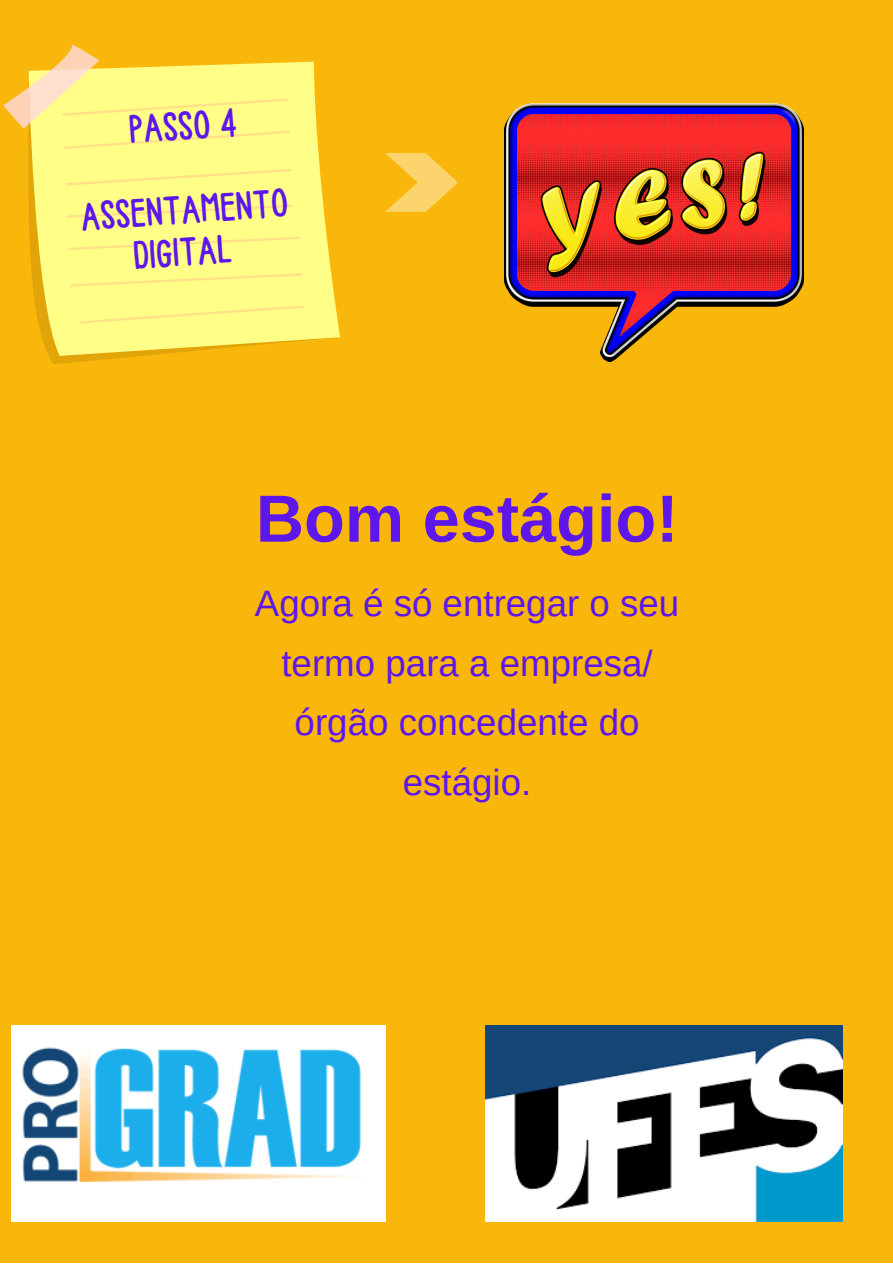
<style>
.page{position:relative;width:893px;height:1264px;background:#fff}
.page>*{position:absolute;margin:0;border:0;box-sizing:border-box;transform-origin:0 0}
.t1{font:700 66.75px "Arimo";color:#5e17eb}
.t2{font:42.3px/83.8px "Ballpoint";color:#5e17eb;text-align:center}
.t3{font:36.75px/59.6px "Arimo";color:#5e17eb;text-align:center}
</style>
<div class="page">
<div style="left:0;top:0;width:892px;height:1262px;background:#fab70b"></div>
<svg style="left:28px;top:61px;width:312px;height:296px;background:#fcf06e"></svg>
<svg style="left:3px;top:45px;width:286px;height:104px"></svg>
<svg style="left:65px;top:169px;width:226px;height:16px;background:#fffa87"></svg>
<svg style="left:67px;top:205px;width:226px;height:13px;background:#fff987"></svg>
<svg style="left:69px;top:237px;width:231px;height:13px;background:#fff987"></svg>
<svg style="left:70px;top:273px;width:232px;height:14px;background:#fff987"></svg>
<svg style="left:79px;top:305px;width:225px;height:19px;background:#fffb87"></svg>
<img style="left:504px;top:103px;width:299px;height:259px">
<svg style="left:385px;top:153px;width:73px;height:59px"></svg>
<img style="left:12px;top:1025px;width:373px;height:195px">
<img style="left:485px;top:1025px;width:357px;height:195px">
<p class="t2" style="left:73px;top:93px;width:208px;rotate:-4deg">PASSO 4<br>ASSENTAMENTO</p>
<p class="t2" style="left:131px;top:214px;width:99px;rotate:-4deg">DIGITAL</p>
<h1 class="t1" style="left:256px;top:481px;width:424px">Bom estágio!</h1>
<p class="t3" style="left:255px;top:573px;width:426px">Agora é só entregar o seu termo para a empresa/ órgão concedente do estágio.</p>
</div>
